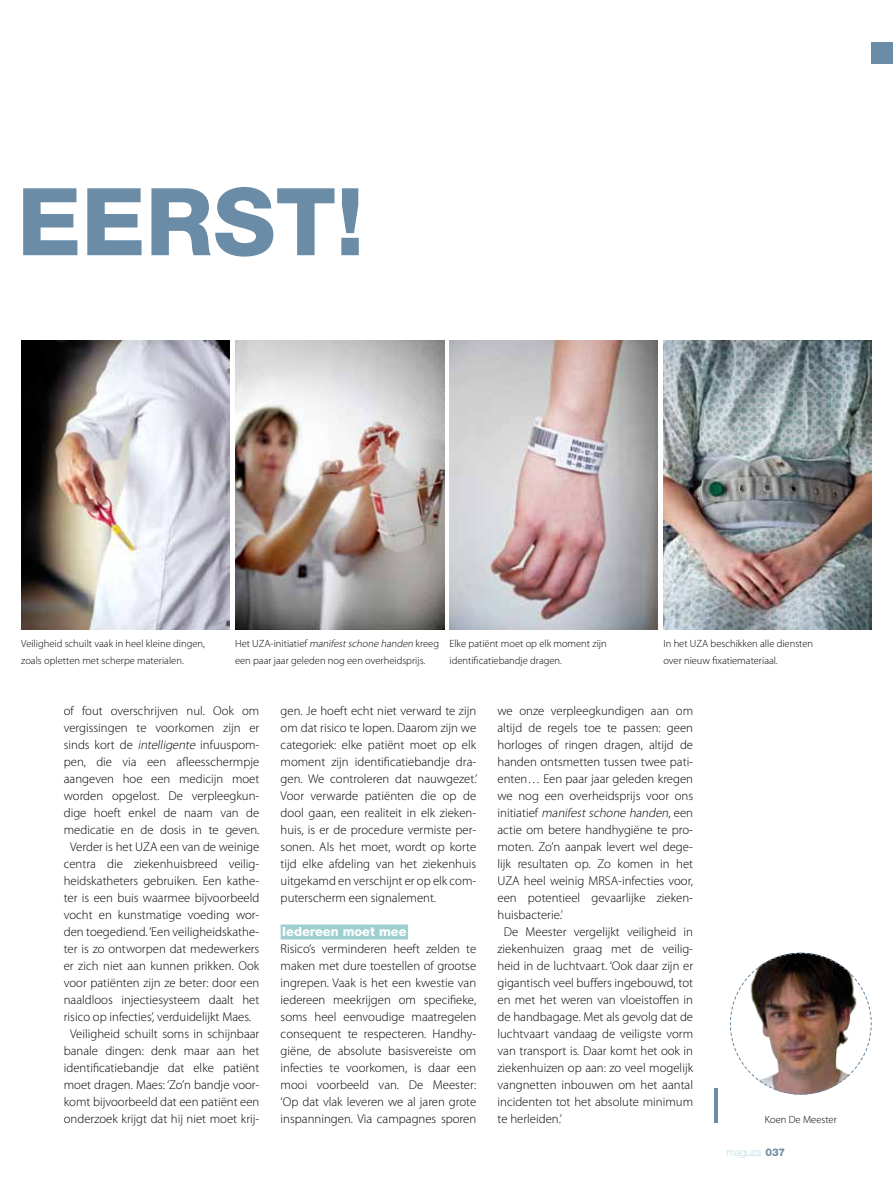
<style>
.page{position:relative;width:893px;height:1191px;background:#fff}
.page>*{position:absolute;margin:0;border:0;box-sizing:border-box;transform-origin:0 0}
.t1{font:800 93.6px "Helvetica Neue LT Std";color:#6b8ca6}
.t2{font:300 12.75px/17px "Myriad Pro";color:#000;text-align:justify}
.t3{font:italic 300 12.75px "Myriad Pro";color:#000}
.t4{font:800 12.75px "Helvetica Neue LT Std";color:#fff}
.t5{font:300 10.5px/17px "Myriad Pro";color:#000}
.t6{font:100 10.5px "Helvetica Neue LT Std";color:#9ccfcd}
.s1{font-style:italic}
.s2{font-style:normal}
.s3{font-weight:800;color:#6b8ca6}
</style>
<div class="page">
<img style="left:21px;top:340px;width:209px;height:289px">
<img style="left:236px;top:340px;width:208px;height:289px">
<img style="left:450px;top:340px;width:208px;height:289px">
<img style="left:663px;top:340px;width:209px;height:289px">
<div style="left:872px;top:43px;width:21px;height:21px;background:#6b8ca6"></div>
<div style="left:281px;top:924px;width:127px;height:15px;background:#9ccfcd"></div>
<img style="left:729px;top:952px;width:143px;height:143px">
<hr style="left:714px;top:1089px;width:4px;height:34px;background:#6b8ca6">
<h1 class="t1" style="left:17px;top:166px;width:348px">eerst!</h1>
<p class="t5" style="left:21px;top:634px;width:185px">Veiligheid schuilt vaak in heel kleine dingen, zoals opletten met scherpe materialen.</p>
<p class="t5" style="left:235px;top:634px;width:205px">Het UZA-initiatief <span class="s1">manifestschone handen</span> kreeg een paar jaar geleden nog een overheidsprijs.</p>
<p class="t5" style="left:450px;top:634px;width:159px">Elke patiënt moet op elk moment zijn identificatiebandje dragen.</p>
<p class="t5" style="left:663px;top:634px;width:151px">In het UZA beschikken alle diensten over nieuw fixatiemateriaal.</p>
<p class="t2" style="left:64px;top:701px;width:197px">of fout overschrijven nul. Ook om</p>
<p class="t2" style="left:64px;top:718px;width:197px">vergissingen te voorkomen zijn er</p>
<p class="t2" style="left:64px;top:736px;width:197px">sinds kort de <span class="s1">intelligente</span> infuuspom-</p>
<p class="t2" style="left:64px;top:753px;width:197px">pen, die via een afleesschermpje</p>
<p class="t2" style="left:64px;top:770px;width:197px">aangeven hoe een medicijn moet</p>
<p class="t2" style="left:64px;top:787px;width:197px">worden opgelost. De verpleegkun-</p>
<p class="t2" style="left:64px;top:804px;width:197px">dige hoeft enkel de naam van de</p>
<p class="t2" style="left:64px;top:821px;width:197px">medicatie en de dosis in te geven.</p>
<p class="t2" style="left:70px;top:838px;width:191px">Verder is het UZA een van de weinige</p>
<p class="t2" style="left:64px;top:855px;width:197px">centra die ziekenhuisbreed veilig-</p>
<p class="t2" style="left:64px;top:872px;width:197px">heidskatheters gebruiken. Een kathe-</p>
<p class="t2" style="left:64px;top:889px;width:197px">ter is een buis waarmee bijvoorbeeld</p>
<p class="t2" style="left:64px;top:906px;width:197px">vocht en kunstmatige voeding wor-</p>
<p class="t2" style="left:64px;top:923px;width:197px">den toegediend. ‘Een veiligheidskathe-</p>
<p class="t2" style="left:64px;top:940px;width:197px">ter is zo ontworpen dat medewerkers</p>
<p class="t2" style="left:64px;top:957px;width:197px">er zich niet aan kunnen prikken. Ook</p>
<p class="t2" style="left:64px;top:974px;width:197px">voor patiënten zijn ze beter: door een</p>
<p class="t2" style="left:64px;top:991px;width:197px">naaldloos injectiesysteem daalt het</p>
<p class="t2" style="left:64px;top:1008px;width:189px">risico op infecties’, verduidelijkt Maes.</p>
<p class="t2" style="left:70px;top:1025px;width:191px">Veiligheid schuilt soms in schijnbaar</p>
<p class="t2" style="left:64px;top:1042px;width:197px">banale dingen: denk maar aan het</p>
<p class="t2" style="left:64px;top:1059px;width:197px">identificatiebandje dat elke patiënt</p>
<p class="t2" style="left:64px;top:1076px;width:197px">moet dragen. Maes: ‘Zo’n bandje voor-</p>
<p class="t2" style="left:64px;top:1093px;width:197px">komt bijvoorbeeld dat een patiënt een</p>
<p class="t2" style="left:64px;top:1110px;width:197px">onderzoek krijgt dat hij niet moet krij-</p>
<p class="t2" style="left:281px;top:701px;width:198px">gen. Je hoeft echt niet verward te zijn om dat risico te lopen. Daarom zijn we categoriek: elke patiënt moet op elk moment zijn identificatiebandje dra&shy;gen. We controleren dat nauwgezet.’ Voor verwarde patiënten die op de dool gaan, een realiteit in elk zieken&shy;huis, is er de procedure vermiste per&shy;sonen. Als het moet, wordt op korte tijd elke afdeling van het ziekenhuis uitgekamd en verschijnt er op elk com&shy;puterscherm een signalement.</p>
<p class="t4" style="left:282px;top:923px;width:126px">Iedereen moet mee</p>
<p class="t2" style="left:281px;top:940px;width:197px">Risico’s verminderen heeft zelden te maken met dure toestellen of grootse ingrepen. Vaak is het een kwestie van iedereen meekrijgen om specifieke, soms heel eenvoudige maatregelen consequent te respecteren. Handhy&shy;giëne, de absolute basisvereiste om infecties te voorkomen, is daar een mooi voorbeeld van. De Meester: ‘Op dat vlak leveren we al jaren grote inspanningen. Via campagnes sporen</p>
<p class="t2" style="left:497px;top:701px;width:197px">we onze verpleegkundigen aan om</p>
<p class="t2" style="left:497px;top:718px;width:197px">altijd de regels toe te passen: geen</p>
<p class="t2" style="left:497px;top:736px;width:197px">horloges of ringen dragen, altijd de</p>
<p class="t2" style="left:497px;top:753px;width:197px">handen ontsmetten tussen twee pati-</p>
<p class="t2" style="left:497px;top:770px;width:197px">ënten… Een paar jaar geleden kregen</p>
<p class="t2" style="left:497px;top:787px;width:197px">we nog een overheidsprijs voor ons</p>
<p class="t3" style="left:497px;top:804px;width:197px"><span class="s2">i n i t i a t i ef</span> manifestschone handen,<span class="s2">e e n</span></p>
<p class="t2" style="left:497px;top:821px;width:197px">actie om betere handhygiëne te pro-</p>
<p class="t2" style="left:497px;top:838px;width:197px">moten. Zo’n aanpak levert wel dege-</p>
<p class="t2" style="left:497px;top:855px;width:197px">lijk resultaten op. Zo komen in het</p>
<p class="t2" style="left:497px;top:872px;width:197px">UZA heel weinig MRSA-infecties voor,</p>
<p class="t2" style="left:497px;top:889px;width:196px">een potentieel gevaarlijke zieken-</p>
<p class="t2" style="left:497px;top:906px;width:67px">huisbacterie.’</p>
<p class="t2" style="left:504px;top:923px;width:191px">De Meester vergelijkt veiligheid in</p>
<p class="t2" style="left:497px;top:940px;width:197px">ziekenhuizen graag met de veilig-</p>
<p class="t2" style="left:497px;top:957px;width:197px">heid in de luchtvaart. ‘Ook daar zijn er</p>
<p class="t2" style="left:497px;top:974px;width:197px">gigantisch veel buffers ingebouwd, tot</p>
<p class="t2" style="left:497px;top:991px;width:197px">en met het weren van vloeistoffen in</p>
<p class="t2" style="left:497px;top:1008px;width:197px">de handbagage. Met als gevolg dat de</p>
<p class="t2" style="left:497px;top:1025px;width:197px">luchtvaart vandaag de veiligste vorm</p>
<p class="t2" style="left:497px;top:1042px;width:197px">van transport is. Daar komt het ook in</p>
<p class="t2" style="left:497px;top:1059px;width:197px">ziekenhuizen op aan: zo veel mogelijk</p>
<p class="t2" style="left:497px;top:1076px;width:197px">vangnetten inbouwen om het aantal</p>
<p class="t2" style="left:497px;top:1093px;width:197px">incidenten tot het absolute minimum</p>
<p class="t2" style="left:497px;top:1110px;width:66px">te herleiden.’</p>
<p class="t5" style="left:765px;top:1110px;width:73px">Koen De Meester</p>
<p class="t6" style="left:727px;top:1146px;width:60px">maguza <span class="s3">037</span></p>
</div>
